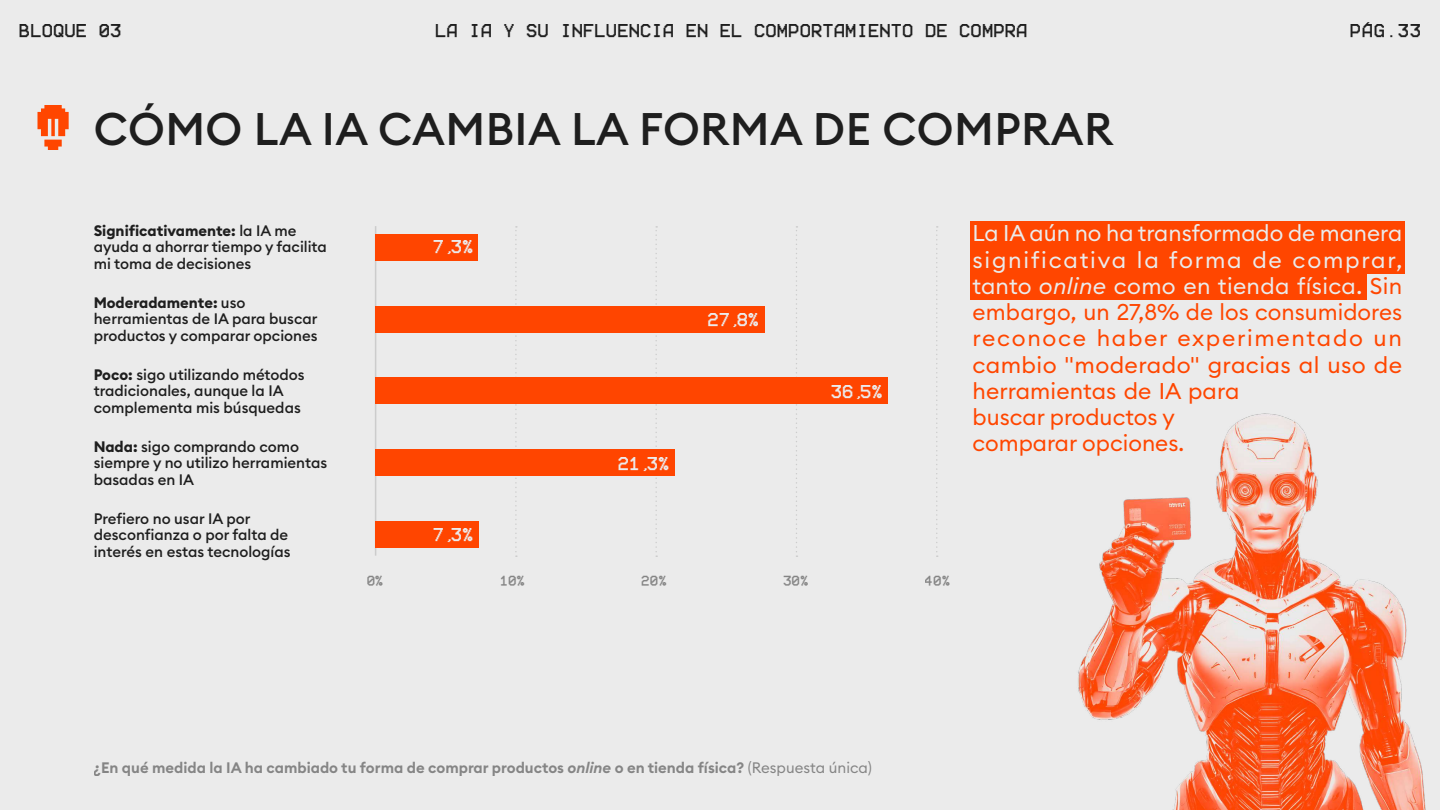
<style>
.page{position:relative;width:1440px;height:810px;background:#ebebeb}
.page>*{position:absolute;margin:0;border:0;box-sizing:border-box;transform-origin:0 0}
.t1{font:500 45px "Euclid Circular B";letter-spacing:.01em;color:#1e1e1e}
.t2{font:22.5px/26.2px "Euclid Circular B";letter-spacing:.01em;color:#ff4600}
.t3{font:500 15px/16.5px "Euclid Circular B";color:#1e1e1e}
.t4{font:600 15px "Euclid Circular B";color:#1e1e1e}
.t5{font:15px "Better VCRCJK";letter-spacing:.01em;color:#1e1e1e}
.t6{font:15px "Better VCRCJK";color:#ecebec}
.t7{font:11.25px "Better VCRCJK";letter-spacing:.01em;color:#1e1e1e}
.s1{font-weight:700}
.s2{color:#ebebeb}
.s3{font-style:italic;color:#ebebeb}
.s4{font-style:italic}
.s5{font-weight:400}
</style>
<div class="page">
<hr style="left:375px;top:226px;width:1px;height:330px;background:#ccc">
<svg style="left:936px;top:226px;width:2px;height:331px"></svg>
<svg style="left:796px;top:226px;width:1px;height:331px"></svg>
<svg style="left:655px;top:226px;width:2px;height:331px"></svg>
<svg style="left:515px;top:226px;width:2px;height:331px"></svg>
<div style="left:375px;top:234px;width:103px;height:26px;background:#ff4500"></div>
<div style="left:375px;top:306px;width:390px;height:26px;background:#ff4500"></div>
<div style="left:375px;top:378px;width:513px;height:26px;background:#ff4500"></div>
<div style="left:375px;top:450px;width:300px;height:26px;background:#ff4500"></div>
<div style="left:375px;top:522px;width:104px;height:26px;background:#ff4500"></div>
<svg style="left:37px;top:105px;width:32px;height:45px"></svg>
<img style="left:1078px;top:413px;width:348px;height:397px">
<div style="left:970px;top:222px;width:435px;height:52px;background:#ff4600"></div>
<div style="left:970px;top:274px;width:396px;height:26px;background:#ff4600"></div>
<p class="t5" style="left:19px;top:22px;width:104px">BLOQUE 03</p>
<p class="t5" style="left:435px;top:22px;width:594px">LA IA Y SU INFLUENCIA EN EL COMPORTAMIENTO DE COMPRA</p>
<p class="t5" style="left:1350px;top:22px;width:73px">PÁG.33</p>
<h1 class="t1" style="left:94px;top:100px;width:1021px">CÓMO LA IA CAMBIA LA FORMA DE COMPRAR</h1>
<p class="t3" style="left:94px;top:222px;width:235px"><span class="s1">Significativamente:</span> la IA me ayuda a ahorrar tiempo y facilita mi toma de decisiones</p>
<p class="t3" style="left:94px;top:294px;width:225px"><span class="s1">Moderadamente:</span> uso herramientas de IA para buscar productos y comparar opciones</p>
<p class="t3" style="left:94px;top:366px;width:212px"><span class="s1">Poco:</span> sigo utilizando métodos tradicionales, aunque la IA complementa mis búsquedas</p>
<p class="t3" style="left:94px;top:438px;width:235px"><span class="s1">Nada:</span> sigo comprando como siempre y no utilizo herramientas basadas en IA</p>
<p class="t3" style="left:94px;top:510px;width:198px">Prefiero no usar IA por desconfianza o por falta de interés en estas tecnologías</p>
<p class="t6" style="left:433px;top:238px;width:42px">7,3%</p>
<p class="t6" style="left:433px;top:526px;width:42px">7,3%</p>
<p class="t6" style="left:707px;top:311px;width:53px">27,8%</p>
<p class="t6" style="left:618px;top:455px;width:53px">21,3%</p>
<p class="t6" style="left:831px;top:382px;width:53px">36,5%</p>
<p class="t7" style="left:366px;top:574px;width:18px">0%</p>
<p class="t7" style="left:500px;top:574px;width:27px">10%</p>
<p class="t7" style="left:641px;top:574px;width:27px">20%</p>
<p class="t7" style="left:783px;top:574px;width:27px">30%</p>
<p class="t7" style="left:925px;top:574px;width:27px">40%</p>
<p class="t2" style="left:973px;top:220px;width:431px"><span class="s2">La IA aún no ha transformado de manera significativa la forma de comprar, tanto</span> <span class="s3">online</span> <span class="s2">como en tienda física.</span> Sin embargo, un 27,8% de los consumidores reconoce haber experimentado un cambio "moderado" gracias al uso de herramientas de IA para<br>buscar productos y<br>comparar opciones.</p>
<p class="t4" style="left:94px;top:758px;width:780px">¿En qué medida la IA ha cambiado tu forma de comprar productos <span class="s4">online</span> o en tienda física? <span class="s5">(Respuesta única)</span></p>
</div>
